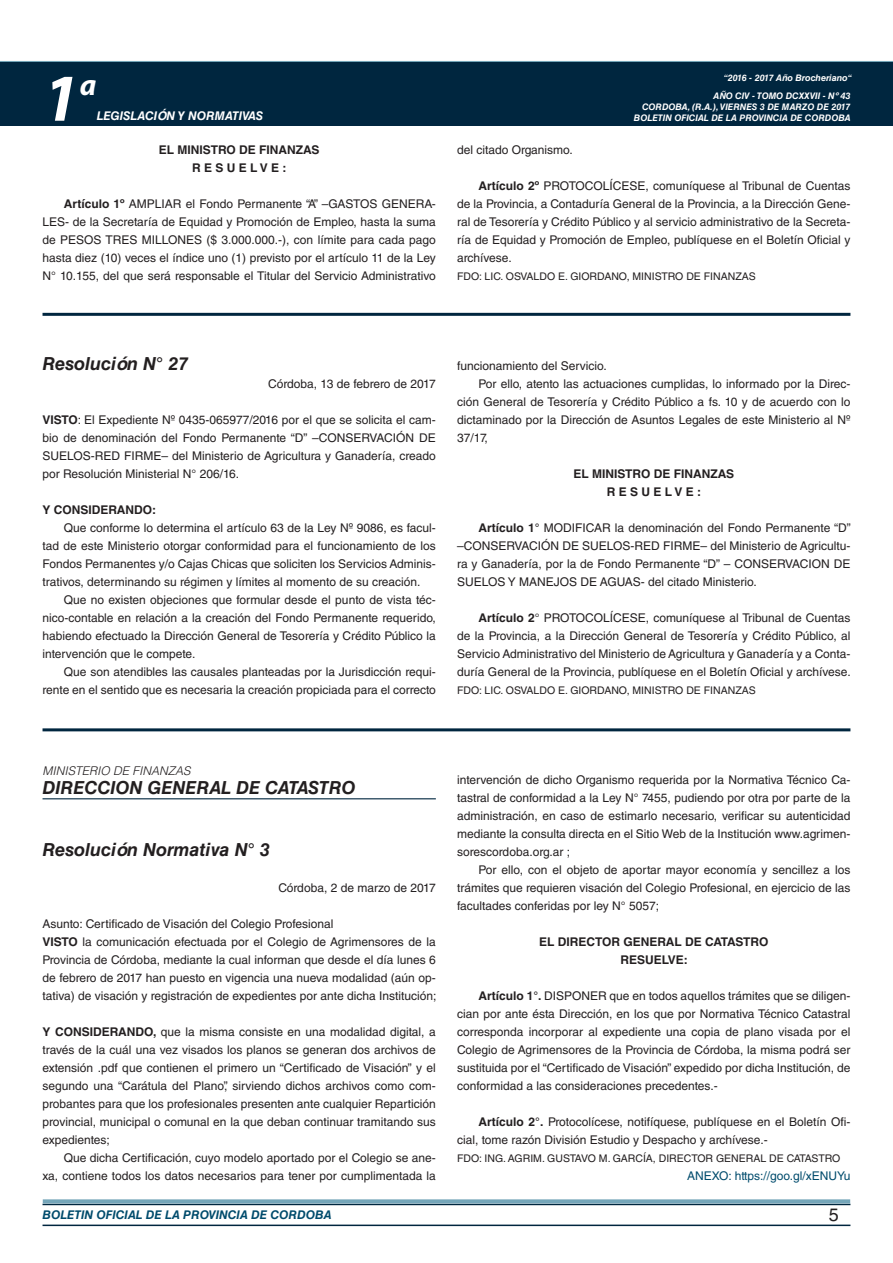
<style>
.page{position:relative;width:893px;height:1263px;background:#fff}
.page>*{position:absolute;margin:0;border:0;box-sizing:border-box;transform-origin:0 0}
.t1{font:italic 700 67.5px "Myriad Pro";color:#fff}
.t2{font:italic 700 30px "Myriad Pro";color:#fff}
.DOC__N{font:italic 700 18px "Helvetica LT Std";color:#231f20}
.NOMBRE_DE_MINISTERIO{font:italic 700 18px "Helvetica LT Std";color:#231f20}
.t3{font:18px "Helvetica LT Std";color:#231f20}
.TEXTO_BASE{font:12px/18px "Helvetica LT Std";color:#231f20;text-align:justify}
.TEXTO_BASE-2{font:700 12px "Helvetica LT Std";color:#231f20}
.t4{font:italic 700 12px "Helvetica LT Std";color:#004b6c}
.ANEXO{font:12px "Helvetica LT Std";color:#004b6c}
.t5{font:italic 700 12px "Helvetica LT Std";color:#fff}
.NOMBRE_DE_MINISTERIO-2{font:italic 300 12px "Helvetica LT Std";color:#231f20}
.FIRMA{font:10.5px "Helvetica LT Std";color:#231f20}
.t6{font:italic 700 9px/10.8px "Helvetica LT Std";color:#fff;text-align:right}
.s1{font-weight:700}
</style>
<div class="page">
<div style="left:0;top:61px;width:893px;height:6px;background:#73a5b8"></div>
<div style="left:0;top:62px;width:893px;height:64px;background:#00263f"></div>
<hr style="left:43px;top:1224px;width:807px;height:2px;background:#00263f">
<div style="left:42px;top:1198px;width:809px;height:8px;background:#fff;opacity:.75"></div>
<hr style="left:43px;top:313px;width:807px;height:3px;background:#00263f">
<hr style="left:43px;top:728px;width:807px;height:3px;background:#00263f">
<hr style="left:43px;top:798px;width:393px;height:1px;background:#00263f">
<h1 class="t1" style="left:43px;top:54px;width:38px">1</h1>
<h2 class="t2" style="left:80px;top:66px;width:18px">a</h2>
<p class="t5" style="left:97px;top:109px;width:168px">LEGISLACIÓN Y NORMATIVAS</p>
<p class="TEXTO_BASE-2" style="left:159px;top:142px;width:162px">EL MINISTRO DE FINANZAS</p>
<p class="TEXTO_BASE-2" style="left:192px;top:160px;width:96px">R E S U E L V E :</p>
<p class="TEXTO_BASE" style="left:43px;top:195px;width:395px;text-indent:21px"><span class="s1">Artículo 1º</span> AMPLIAR el Fondo Permanente “A” –GASTOS GENERA-LES- de la Secretaría de Equidad y Promoción de Empleo, hasta la suma de PESOS TRES MILLONES ($ 3.000.000.-), con límite para cada pago hasta diez (10) veces el índice uno (1) previsto por el artículo 11 de la Ley N° 10.155, del que será responsable el Titular del Servicio Administrativo</p>
<p class="t6" style="left:724px;top:72px;width:130px">“2016 - 2017 Año Brocheriano“</p>
<p class="t6" style="left:634px;top:91px;width:218px">AÑO CIV - TOMO DCXXVII - Nº 43<br>CORDOBA, (R.A.), VIERNES 3 DE MARZO DE 2017<br>BOLETIN OFICIAL DE LA PROVINCIA DE CORDOBA</p>
<p class="TEXTO_BASE" style="left:457px;top:141px;width:117px">del citado Organismo.</p>
<p class="TEXTO_BASE" style="left:457px;top:177px;width:395px;text-indent:21px"><span class="s1">Artículo 2º</span> PROTOCOLÍCESE, comuníquese al Tribunal de Cuentas de la Provincia, a Contaduría General de la Provincia, a la Dirección Gene&shy;ral de Tesorería y Crédito Público y al servicio administrativo de la Secreta&shy;ría de Equidad y Promoción de Empleo, publíquese en el Boletín Oficial y archívese.</p>
<p class="FIRMA" style="left:457px;top:270px;width:300px">FDO: LIC. OSVALDO E. GIORDANO, MINISTRO DE FINANZAS</p>
<p class="DOC__N" style="left:43px;top:352px;width:147px">Resolución N° 27</p>
<p class="TEXTO_BASE" style="left:268px;top:375px;width:169px">Córdoba, 13 de febrero de 2017</p>
<p class="TEXTO_BASE" style="left:43px;top:411px;width:395px"><span class="s1">VISTO</span>: El Expediente Nº 0435-065977/2016 por el que se solicita el cam&shy;bio de denominación del Fondo Permanente “D” –CONSERVACIÓN DE SUELOS-RED FIRME– del Ministerio de Agricultura y Ganadería, creado por Resolución Ministerial N° 206/16.</p>
<p class="TEXTO_BASE-2" style="left:43px;top:502px;width:115px">Y CONSIDERANDO:</p>
<p class="TEXTO_BASE" style="left:43px;top:519px;width:395px;text-indent:21px">Que conforme lo determina el artículo 63 de la Ley Nº 9086, es facul&shy;tad de este Ministerio otorgar conformidad para el funcionamiento de los Fondos Permanentes y/o Cajas Chicas que soliciten los Servicios Adminis&shy;trativos, determinando su régimen y límites al momento de su creación.</p>
<p class="TEXTO_BASE" style="left:43px;top:591px;width:395px;text-indent:21px">Que no existen objeciones que formular desde el punto de vista téc&shy;nico-contable en relación a la creación del Fondo Permanente requerido, habiendo efectuado la Dirección General de Tesorería y Crédito Público la intervención que le compete.</p>
<p class="TEXTO_BASE" style="left:43px;top:663px;width:395px;text-align:right">Que son atendibles las causales planteadas por la Jurisdicción requi&shy;rente en el sentido que es necesaria la creación propiciada para el correcto</p>
<p class="TEXTO_BASE" style="left:457px;top:357px;width:151px">funcionamiento del Servicio.</p>
<p class="TEXTO_BASE" style="left:457px;top:375px;width:395px;text-indent:21px">Por ello, atento las actuaciones cumplidas, lo informado por la Direc&shy;ción General de Tesorería y Crédito Público a fs. 10 y de acuerdo con lo dictaminado por la Dirección de Asuntos Legales de este Ministerio al Nº 37/17,</p>
<p class="TEXTO_BASE-2" style="left:573px;top:466px;width:162px">EL MINISTRO DE FINANZAS</p>
<p class="TEXTO_BASE-2" style="left:607px;top:484px;width:96px">R E S U E L V E :</p>
<p class="TEXTO_BASE" style="left:457px;top:519px;width:395px;text-indent:21px"><span class="s1">Artículo 1°</span> MODIFICAR la denominación del Fondo Permanente “D” –CONSERVACIÓN DE SUELOS-RED FIRME– del Ministerio de Agricultu&shy;ra y Ganadería, por la de Fondo Permanente “D” – CONSERVACION DE SUELOS Y MANEJOS DE AGUAS- del citado Ministerio.</p>
<p class="TEXTO_BASE" style="left:457px;top:609px;width:395px;text-indent:21px"><span class="s1">Artículo 2</span>° PROTOCOLÍCESE, comuníquese al Tribunal de Cuentas de la Provincia, a la Dirección General de Tesorería y Crédito Público, al Servicio Administrativo del Ministerio de Agricultura y Ganadería y a Conta&shy;duría General de la Provincia, publíquese en el Boletín Oficial y archívese.</p>
<p class="FIRMA" style="left:457px;top:684px;width:300px">FDO: LIC. OSVALDO E. GIORDANO, MINISTRO DE FINANZAS</p>
<p class="NOMBRE_DE_MINISTERIO-2" style="left:43px;top:763px;width:150px">MINISTERIO DE FINANZAS</p>
<p class="NOMBRE_DE_MINISTERIO" style="left:43px;top:777px;width:314px">DIRECCION GENERAL DE CATASTRO</p>
<p class="DOC__N" style="left:43px;top:838px;width:229px">Resolución Normativa N° 3</p>
<p class="TEXTO_BASE" style="left:278px;top:879px;width:159px">Córdoba, 2 de marzo de 2017</p>
<p class="TEXTO_BASE" style="left:43px;top:915px;width:292px">Asunto: Certificado de Visación del Colegio Profesional</p>
<p class="TEXTO_BASE" style="left:43px;top:933px;width:395px"><span class="s1">VISTO</span> la comunicación efectuada por el Colegio de Agrimensores de la Provincia de Córdoba, mediante la cual informan que desde el día lunes 6 de febrero de 2017 han puesto en vigencia una nueva modalidad (aún op&shy;tativa) de visación y registración de expedientes por ante dicha Institución;</p>
<p class="TEXTO_BASE" style="left:43px;top:1023px;width:395px"><span class="s1">Y CONSIDERANDO,</span> que la misma consiste en una modalidad digital, a través de la cuál una vez visados los planos se generan dos archivos de extensión .pdf que contienen el primero un “Certificado de Visación” y el segundo una “Carátula del Plano”, sirviendo dichos archivos como com&shy;probantes para que los profesionales presenten ante cualquier Repartición provincial, municipal o comunal en la que deban continuar tramitando sus expedientes;</p>
<p class="TEXTO_BASE" style="left:43px;top:1149px;width:395px;text-align:right">Que dicha Certificación, cuyo modelo aportado por el Colegio se ane-<br>xa, contiene todos los datos necesarios para tener por cumplimentada la</p>
<p class="TEXTO_BASE" style="left:457px;top:771px;width:395px">intervención de dicho Organismo requerida por la Normativa Técnico Ca&shy;tastral de conformidad a la Ley N° 7455, pudiendo por otra por parte de la administración, en caso de estimarlo necesario, verificar su autenticidad mediante la consulta directa en el Sitio Web de la Institución www.agrimen&shy;sorescordoba.org.ar ;</p>
<p class="TEXTO_BASE" style="left:457px;top:861px;width:395px;text-indent:21px">Por ello, con el objeto de aportar mayor economía y sencillez a los trámites que requieren visación del Colegio Profesional, en ejercicio de las facultades conferidas por ley N° 5057;</p>
<p class="TEXTO_BASE-2" style="left:539px;top:934px;width:231px">EL DIRECTOR GENERAL DE CATASTRO</p>
<p class="TEXTO_BASE-2" style="left:620px;top:952px;width:69px">RESUELVE:</p>
<p class="TEXTO_BASE" style="left:457px;top:987px;width:395px;text-indent:21px"><span class="s1">Artículo 1°.</span> DISPONER que en todos aquellos trámites que se diligen&shy;cian por ante ésta Dirección, en los que por Normativa Técnico Catastral corresponda incorporar al expediente una copia de plano visada por el Colegio de Agrimensores de la Provincia de Córdoba, la misma podrá ser sustituida por el “Certificado de Visación” expedido por dicha Institución, de conformidad a las consideraciones precedentes.-</p>
<p class="TEXTO_BASE" style="left:457px;top:1113px;width:395px;text-indent:21px"><span class="s1">Artículo 2°.</span> Protocolícese, notifíquese, publíquese en el Boletín Ofi&shy;cial, tome razón División Estudio y Despacho y archívese.-</p>
<p class="FIRMA" style="left:457px;top:1152px;width:385px">FDO: ING. AGRIM. GUSTAVO M. GARCÍA, DIRECTOR GENERAL DE CATASTRO</p>
<p class="ANEXO" style="left:687px;top:1169px;width:165px">ANEXO: https://goo.gl/xENUYu</p>
<p class="t4" style="left:43px;top:1208px;width:290px">BOLETIN OFICIAL DE LA PROVINCIA DE CORDOBA</p>
<h3 class="t3" style="left:829px;top:1204px;width:12px">5</h3>
</div>
